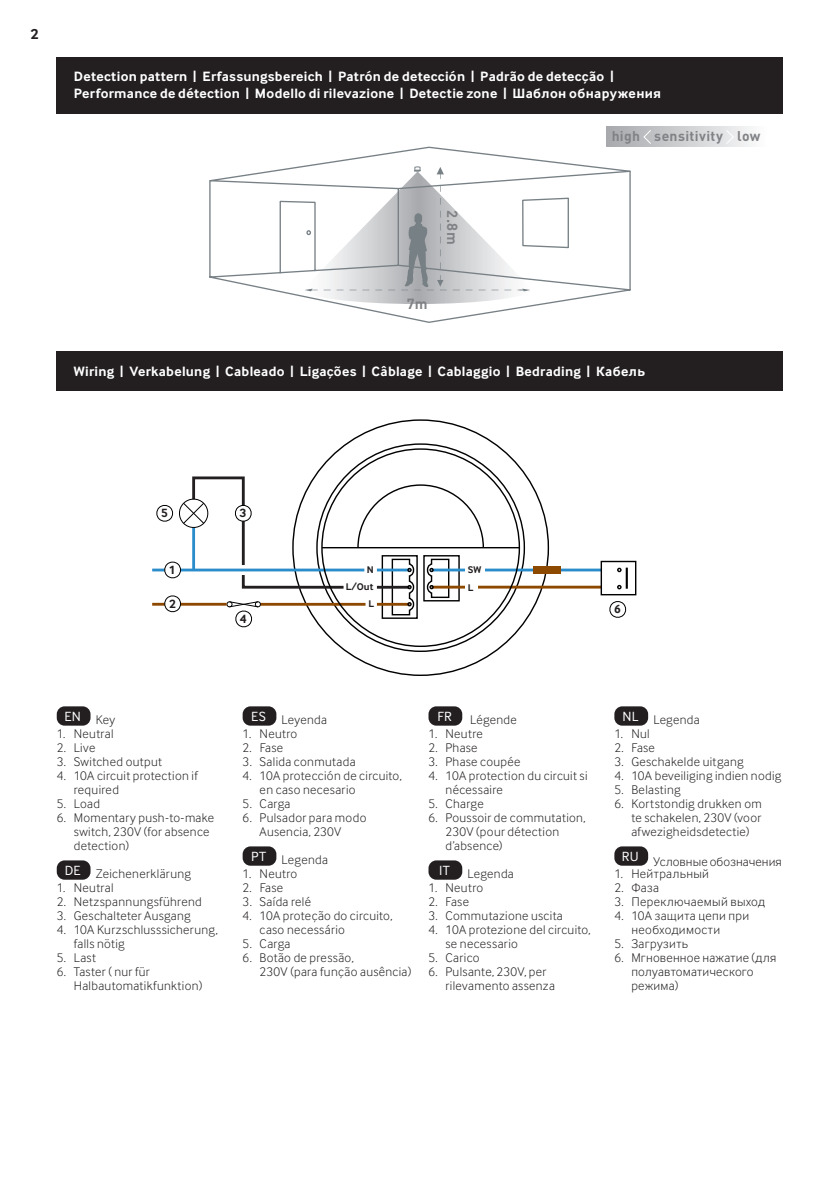
<style>
.page{position:relative;width:840px;height:1191px;background:#fff}
.page>*{position:absolute;margin:0;border:0;box-sizing:border-box;transform-origin:0 0}
.t1{font:700 15px "Inter Face";color:#231f20}
.t2{font:700 14.6px "DIN";color:#808285}
.Sub_Heading{font:700 14px/16.8px "Inter Face";letter-spacing:.02em;color:#fff}
.t3{font:700 14px "DIN";letter-spacing:.025em;color:#808285}
.Sub_Heading-2{font:13.8px "Inter Face";letter-spacing:.025em;color:#fff}
.Caption_Bullet{font:300 13px/14px "Inter Face";letter-spacing:.025em;color:#231f20}
.Caption_Bullet-2{font:300 13px "Inter Face";letter-spacing:.005em;color:#231f20}
.t4{font:700 12.4px "Inter Face";color:#231f20}
.t5{font:700 10px/17.2px "Inter Face";color:#231f20;text-align:right}
</style>
<div class="page">
<div style="left:57px;top:57px;width:725px;height:56px;background:#231f20"></div>
<div style="left:605px;top:127px;width:160px;height:20px;background:linear-gradient(to right,#a6a7ab,#fafbfb)"></div>
<svg style="left:642px;top:129px;width:9px;height:16px"></svg>
<svg style="left:724px;top:129px;width:10px;height:16px"></svg>
<svg style="left:337px;top:304px;width:209px;height:19px"></svg>
<svg style="left:209px;top:147px;width:421px;height:157px"></svg>
<div style="left:57px;top:706px;width:33px;height:19px;background:#231f20;border-radius:8px"></div>
<div style="left:57px;top:860px;width:33px;height:19px;background:#231f20;border-radius:8px"></div>
<div style="left:242px;top:706px;width:34px;height:19px;background:#231f20;border-radius:8px"></div>
<div style="left:242px;top:846px;width:34px;height:19px;background:#231f20;border-radius:8px"></div>
<div style="left:428px;top:706px;width:34px;height:19px;background:#231f20;border-radius:8px"></div>
<div style="left:428px;top:860px;width:34px;height:19px;background:#231f20;border-radius:8px"></div>
<div style="left:614px;top:706px;width:33px;height:19px;background:#231f20;border-radius:8px"></div>
<div style="left:614px;top:846px;width:33px;height:19px;background:#231f20;border-radius:8px"></div>
<div style="left:381px;top:555px;width:36px;height:64px;border:1px solid #000"></div>
<div style="left:423px;top:555px;width:36px;height:46px;border:1px solid #000"></div>
<hr style="left:376px;top:568px;width:33px;height:3px;background:#2a8ccb">
<hr style="left:377px;top:586px;width:32px;height:2px;background:#231f20">
<hr style="left:377px;top:603px;width:32px;height:3px;background:#8e4900">
<hr style="left:431px;top:568px;width:170px;height:3px;background:#2a8ccb">
<hr style="left:431px;top:586px;width:170px;height:2px;background:#8e4900">
<svg style="left:617px;top:567px;width:4px;height:5px"></svg>
<svg style="left:617px;top:585px;width:4px;height:4px"></svg>
<svg style="left:426px;top:558px;width:24px;height:41px"></svg>
<svg style="left:391px;top:558px;width:23px;height:58px"></svg>
<hr style="left:625px;top:567px;width:2px;height:21px;background:#000">
<div style="left:600px;top:561px;width:36px;height:34px;border:1px solid #000"></div>
<hr style="left:152px;top:568px;width:212px;height:3px;background:#2a8ccb">
<hr style="left:260px;top:603px;width:105px;height:3px;background:#8e4900">
<svg style="left:609px;top:601px;width:18px;height:17px"></svg>
<hr style="left:152px;top:603px;width:74px;height:2px;background:#8e4900">
<hr style="left:322px;top:547px;width:197px;height:1px;background:#000">
<svg style="left:356px;top:484px;width:128px;height:65px"></svg>
<svg style="left:155px;top:475px;width:191px;height:153px"></svg>
<div style="left:464px;top:564px;width:20px;height:11px;background:#fff"></div>
<div style="left:533px;top:566px;width:27px;height:7px;background:#8e4900"></div>
<div style="left:464px;top:581px;width:13px;height:11px;background:#fff"></div>
<div style="left:57px;top:351px;width:725px;height:40px;background:#231f20"></div>
<p class="t1" style="left:30px;top:25px;width:10px">2</p>
<p class="Sub_Heading" style="left:74px;top:68px;width:588px">Detection pattern | Erfassungsbereich | Patrón de detección | Padrão de detecção |<br>Performance de détection | Modello di rilevazione | Detectie zone | Шаблон обнаружения</p>
<p class="t3" style="left:611px;top:127px;width:150px">high sensitivity low</p>
<p class="t2" style="left:462px;top:210px;width:36px;rotate:90deg">2.8m</p>
<p class="t2" style="left:406px;top:294px;width:22px">7m</p>
<p class="Sub_Heading" style="left:74px;top:363px;width:572px">Wiring | Verkabelung | Cableado | Ligações | Câblage | Cablaggio | Bedrading | Кабель</p>
<p class="t4" style="left:161px;top:506px;width:8px">5</p>
<p class="t4" style="left:239px;top:506px;width:8px">3</p>
<p class="t4" style="left:169px;top:563px;width:8px">1</p>
<p class="t4" style="left:169px;top:596px;width:8px">2</p>
<p class="t4" style="left:240px;top:611px;width:8px">4</p>
<p class="t5" style="left:346px;top:561px;width:30px">N<br>L/Out<br>L</p>
<p class="t5" style="left:467px;top:561px;width:15px">SW</p>
<p class="t5" style="left:467px;top:578px;width:7px">L</p>
<p class="t4" style="left:613px;top:602px;width:8px">6</p>
<p class="Sub_Heading-2" style="left:64px;top:708px;width:18px">EN</p>
<p class="Caption_Bullet" style="left:96px;top:712px;width:21px">Key</p>
<p class="Caption_Bullet" style="left:57px;top:726px;width:58px">1. Neutral</p>
<p class="Caption_Bullet" style="left:57px;top:740px;width:40px">2. Live</p>
<p class="Caption_Bullet" style="left:57px;top:754px;width:107px">3. Switched output</p>
<p class="Caption_Bullet" style="left:74px;top:768px;width:125px;text-indent:-17px">4. 10A circuit protection if required</p>
<p class="Caption_Bullet" style="left:57px;top:796px;width:45px">5. Load</p>
<p class="Caption_Bullet" style="left:74px;top:810px;width:142px;text-indent:-17px">6. Momentary push-to-make switch, 230V (for absence detection)</p>
<p class="Sub_Heading-2" style="left:65px;top:862px;width:17px">DE</p>
<p class="Caption_Bullet" style="left:96px;top:866px;width:97px">Zeichenerklärung</p>
<p class="Caption_Bullet" style="left:57px;top:880px;width:58px">1. Neutral</p>
<p class="Caption_Bullet" style="left:57px;top:894px;width:146px">2. Netzspannungsführend</p>
<p class="Caption_Bullet" style="left:57px;top:908px;width:135px">3. Geschalteter Ausgang</p>
<p class="Caption_Bullet" style="left:74px;top:922px;width:145px;text-indent:-17px">4. 10A Kurzschlusssicherung, falls nötig</p>
<p class="Caption_Bullet" style="left:57px;top:950px;width:41px">5. Last</p>
<p class="Caption_Bullet" style="left:74px;top:964px;width:130px;text-indent:-17px">6. Taster ( nur für<br>Halbautomatikfunktion)</p>
<p class="Sub_Heading-2" style="left:251px;top:708px;width:16px">ES</p>
<p class="Caption_Bullet" style="left:281px;top:712px;width:47px">Leyenda</p>
<p class="Caption_Bullet" style="left:242px;top:726px;width:56px">1. Neutro</p>
<p class="Caption_Bullet" style="left:242px;top:740px;width:42px">2. Fase</p>
<p class="Caption_Bullet" style="left:242px;top:754px;width:114px">3. Salida conmutada</p>
<p class="Caption_Bullet" style="left:259px;top:768px;width:143px;text-indent:-17px">4. 10A protección de circuito, en caso necesario</p>
<p class="Caption_Bullet" style="left:242px;top:796px;width:49px">5. Carga</p>
<p class="Caption_Bullet" style="left:259px;top:810px;width:108px;text-indent:-17px">6. Pulsador para modo<br>Ausencia, 230V</p>
<p class="Sub_Heading-2" style="left:251px;top:848px;width:17px">PT</p>
<p class="Caption_Bullet" style="left:281px;top:852px;width:48px">Legenda</p>
<p class="Caption_Bullet" style="left:242px;top:866px;width:56px">1. Neutro</p>
<p class="Caption_Bullet" style="left:242px;top:880px;width:42px">2. Fase</p>
<p class="Caption_Bullet" style="left:242px;top:894px;width:70px">3. Saída relé</p>
<p class="Caption_Bullet" style="left:259px;top:908px;width:134px;text-indent:-17px">4. 10A proteção do circuito, caso necessário</p>
<p class="Caption_Bullet" style="left:242px;top:936px;width:49px">5. Carga</p>
<p class="Caption_Bullet" style="left:259px;top:950px;width:153px;text-indent:-17px">6. Botão de pressão,<br>230V (para função ausência)</p>
<p class="Sub_Heading-2" style="left:437px;top:708px;width:16px">FR</p>
<p class="Caption_Bullet" style="left:470px;top:712px;width:48px">Légende</p>
<p class="Caption_Bullet" style="left:428px;top:726px;width:56px">1. Neutre</p>
<p class="Caption_Bullet" style="left:428px;top:740px;width:51px">2. Phase</p>
<p class="Caption_Bullet" style="left:428px;top:754px;width:93px">3. Phase coupée</p>
<p class="Caption_Bullet" style="left:445px;top:768px;width:143px;text-indent:-17px">4. 10A protection du circuit si nécessaire</p>
<p class="Caption_Bullet" style="left:428px;top:796px;width:57px">5. Charge</p>
<p class="Caption_Bullet" style="left:445px;top:810px;width:141px;text-indent:-17px">6. Poussoir de commutation,<br>230V (pour détection d’absence)</p>
<p class="Sub_Heading-2" style="left:439px;top:862px;width:12px">IT</p>
<p class="Caption_Bullet" style="left:467px;top:866px;width:48px">Legenda</p>
<p class="Caption_Bullet" style="left:428px;top:880px;width:56px">1. Neutro</p>
<p class="Caption_Bullet" style="left:428px;top:894px;width:42px">2. Fase</p>
<p class="Caption_Bullet" style="left:428px;top:908px;width:136px">3. Commutazione uscita</p>
<p class="Caption_Bullet" style="left:445px;top:922px;width:146px;text-indent:-17px">4. 10A protezione del circuito, se necessario</p>
<p class="Caption_Bullet" style="left:428px;top:950px;width:53px">5. Carico</p>
<p class="Caption_Bullet" style="left:445px;top:964px;width:111px;text-indent:-17px">6. Pulsante, 230V, per rilevamento assenza</p>
<p class="Sub_Heading-2" style="left:622px;top:708px;width:18px">NL</p>
<p class="Caption_Bullet" style="left:653px;top:712px;width:48px">Legenda</p>
<p class="Caption_Bullet" style="left:614px;top:726px;width:37px">1. Nul</p>
<p class="Caption_Bullet" style="left:614px;top:740px;width:42px">2. Fase</p>
<p class="Caption_Bullet" style="left:614px;top:754px;width:131px">3. Geschakelde uitgang</p>
<p class="Caption_Bullet" style="left:614px;top:768px;width:168px">4. 10A beveiliging indien nodig</p>
<p class="Caption_Bullet" style="left:614px;top:782px;width:68px">5. Belasting</p>
<p class="Caption_Bullet" style="left:631px;top:796px;width:132px;text-align:justify;text-indent:-17px">6. Kortstondig drukken om te schakelen, 230V (voor afwezigheidsdetectie)</p>
<p class="Sub_Heading-2" style="left:621px;top:848px;width:18px">RU</p>
<p class="Caption_Bullet-2" style="left:653px;top:854px;width:130px">Условные обозначения</p>
<p class="Caption_Bullet" style="left:614px;top:866px;width:96px">1. Нейтральный</p>
<p class="Caption_Bullet" style="left:614px;top:880px;width:46px">2. Фаза</p>
<p class="Caption_Bullet" style="left:614px;top:894px;width:152px">3. Переключаемый выход</p>
<p class="Caption_Bullet" style="left:631px;top:908px;width:119px;text-indent:-17px">4. 10А защита цепи при необходимости</p>
<p class="Caption_Bullet" style="left:614px;top:936px;width:75px">5. Загрузить</p>
<p class="Caption_Bullet" style="left:631px;top:950px;width:146px;text-indent:-17px">6. Мгновенное нажатие (для полуавтоматического режима)</p>
</div>
